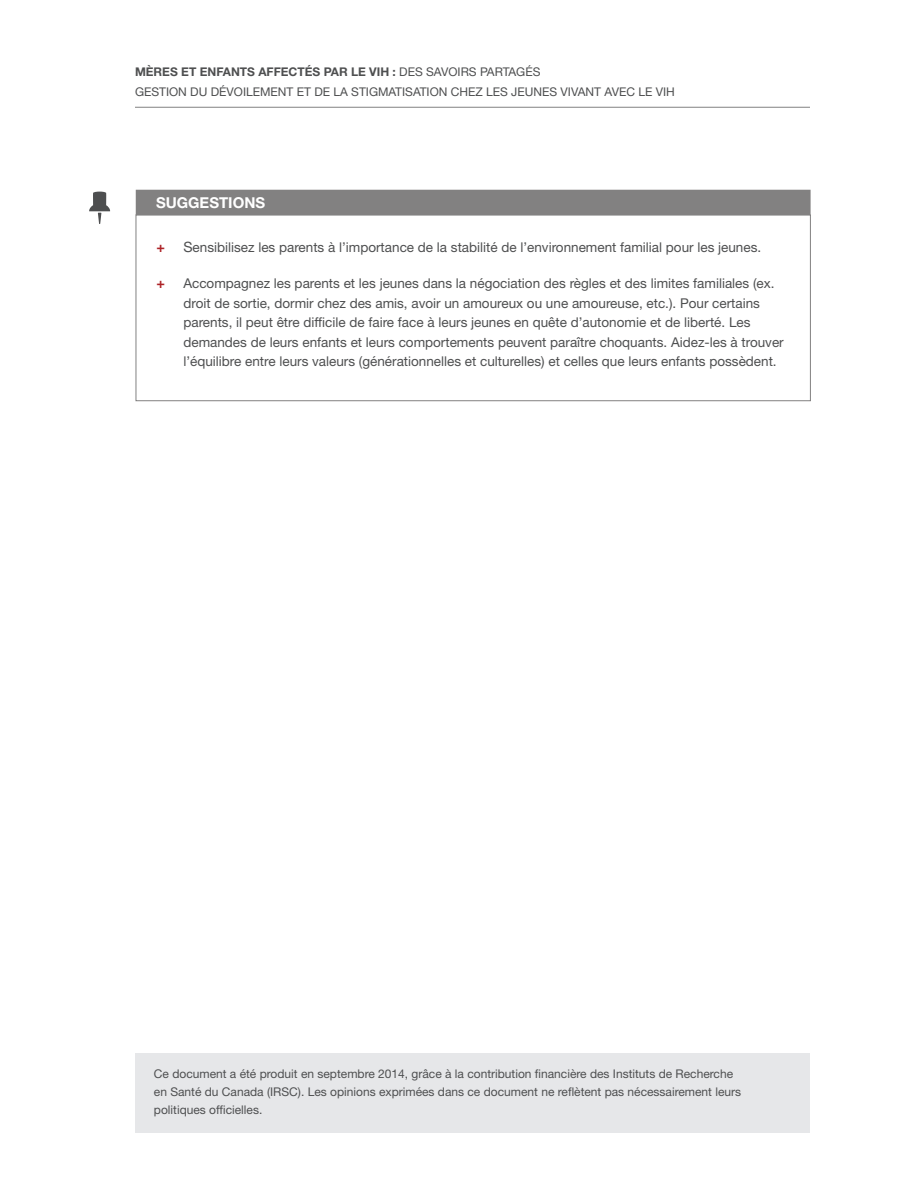
<style>
.page{position:relative;width:918px;height:1188px;background:#fff}
.page>*{position:absolute;margin:0;border:0;box-sizing:border-box;transform-origin:0 0}
.t1{font:700 15px "Helvetica Neue LT Std";color:#fff}
.Texte_courant{font:700 14.25px "Helvetica Neue LT Std";color:#ad2327}
.Texte_courant-2{font:13.5px/19.5px "Helvetica Neue LT Std";color:#4e4f50}
.t2{font:12px/18px "Helvetica Neue LT Std";color:#4e4f50}
.s1{font-weight:700}
.s2{font-size:14.25px}
</style>
<div class="page">
<hr style="left:135px;top:107px;width:675px;height:1px;background:#828181">
<div style="left:136px;top:215px;width:675px;height:186px;border:1px solid #828181"></div>
<div style="left:136px;top:190px;width:675px;height:25px;background:#828181"></div>
<svg style="left:89px;top:192px;width:22px;height:32px"></svg>
<div style="left:135px;top:1053px;width:675px;height:80px;background:#e6e7e9"></div>
<p class="t2" style="left:135px;top:62px;width:541px;line-height:19.5px"><span class="s1">MÈRES ET ENFANTS AFFECTÉS PAR LE VIH :</span> DES SAVOIRS PARTAGÉS<br>GESTION DU DÉVOILEMENT ET DE LA STIGMATISATION CHEZ LES JEUNES VIVANT AVEC LE VIH</p>
<p class="t1" style="left:156px;top:193px;width:111px">SUGGESTIONS</p>
<p class="Texte_courant" style="left:156px;top:238px;width:10px">+</p>
<p class="Texte_courant-2" style="left:183px;top:238px;width:579px"><span class="s2">S</span>ensibilisez les parents à l’importance de la stabilité de l’environnement familial pour les jeunes.</p>
<p class="Texte_courant" style="left:156px;top:274px;width:10px">+</p>
<p class="Texte_courant-2" style="left:183px;top:273px;width:602px">Accompagnez les parents et les jeunes dans la négociation des règles et des limites familiales (ex. droit de sortie, dormir chez des amis, avoir un amoureux ou une amoureuse, etc.). Pour certains parents, il peut être difficile de faire face à leurs jeunes en quête d’autonomie et de liberté. Les demandes de leurs enfants et leurs comportements peuvent paraître choquants. Aidez-les à trouver l’équilibre entre leurs valeurs (générationnelles et culturelles) et celles que leurs enfants possèdent.</p>
<p class="t2" style="left:154px;top:1065px;width:589px">Ce document a été produit en septembre 2014, grâce à la contribution financière des Instituts de Recherche en Santé du Canada (IRSC). Les opinions exprimées dans ce document ne reflètent pas nécessairement leurs politiques officielles.</p>
</div>
